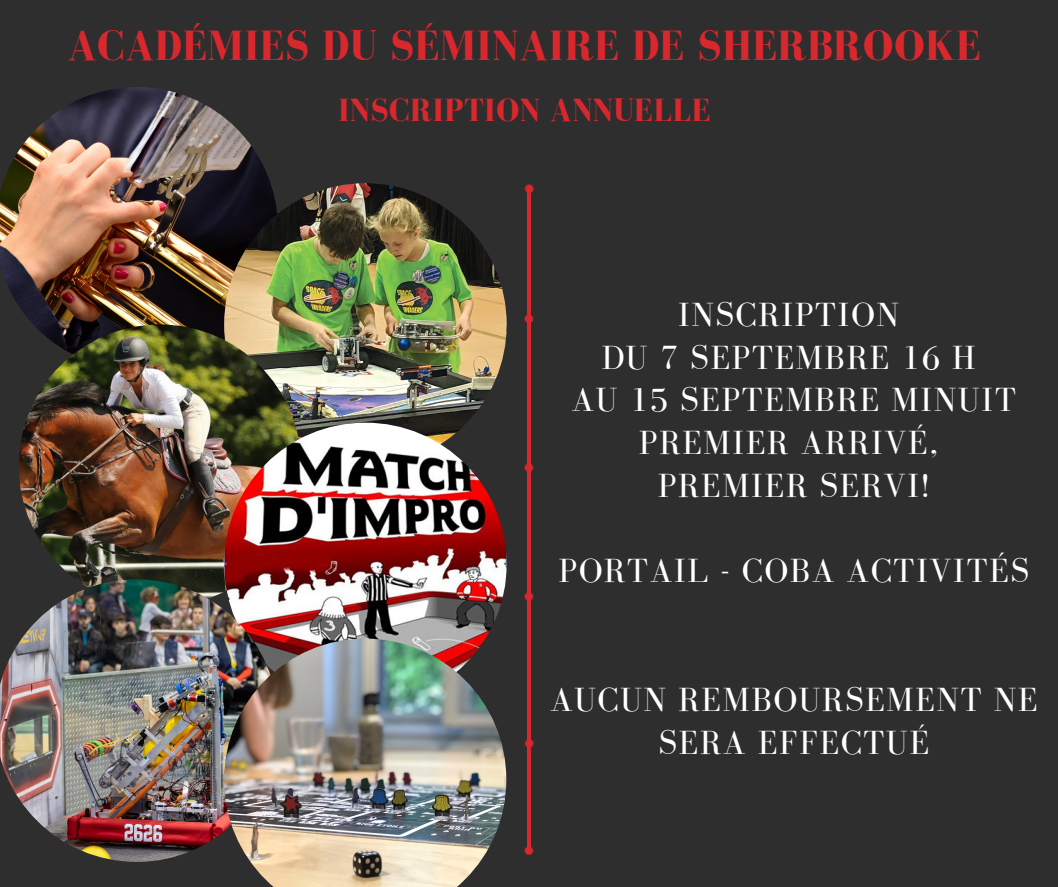
<style>
.page{position:relative;width:1058px;height:887px;background:#fff}
.page>*{position:absolute;margin:0;border:0;box-sizing:border-box;transform-origin:0 0}
.t1{font:700 43.5px "Bodoni FLF";letter-spacing:.01em;color:#d9272e}
.t2{font:34.5px/42.8px "Bodoni FLF";letter-spacing:.04em;color:#fff;text-align:center}
.t3{font:700 33px "Bodoni FLF";letter-spacing:.01em;color:#d9272e}
</style>
<div class="page">
<div style="left:0;top:0;width:1058px;height:886px;background:#2f2e2e"></div>
<hr style="left:528px;top:187px;width:2px;height:660px;background:#d9272e">
<svg style="left:524px;top:184px;width:9px;height:9px"></svg>
<div style="left:525px;top:185px;width:8px;height:8px;background:#d9272e;border-radius:50%"></div>
<svg style="left:524px;top:314px;width:9px;height:9px"></svg>
<div style="left:525px;top:315px;width:8px;height:8px;background:#d9272e;border-radius:50%"></div>
<svg style="left:524px;top:463px;width:9px;height:9px"></svg>
<div style="left:525px;top:463px;width:8px;height:8px;background:#d9272e;border-radius:50%"></div>
<svg style="left:524px;top:592px;width:9px;height:9px"></svg>
<div style="left:525px;top:592px;width:8px;height:8px;background:#d9272e;border-radius:50%"></div>
<svg style="left:524px;top:739px;width:9px;height:9px"></svg>
<div style="left:525px;top:739px;width:8px;height:8px;background:#d9272e;border-radius:50%"></div>
<svg style="left:524px;top:846px;width:9px;height:9px"></svg>
<div style="left:525px;top:846px;width:8px;height:8px;background:#d9272e;border-radius:50%"></div>
<img style="left:0;top:87px;width:277px;height:268px">
<img style="left:224px;top:183px;width:282px;height:283px;border-radius:50%">
<img style="left:19px;top:324px;width:282px;height:283px;border-radius:50%">
<img style="left:224px;top:422px;width:282px;height:283px;border-radius:50%">
<img style="left:0;top:579px;width:278px;height:282px">
<img style="left:224px;top:638px;width:282px;height:248px">
<p class="t1" style="left:68px;top:22px;width:914px">ACADÉMIES DU SÉMINAIRE DE SHERBROOKE</p>
<p class="t3" style="left:338px;top:92px;width:374px">INSCRIPTION ANNUELLE</p>
<p class="t2" style="left:678px;top:293px;width:223px">INSCRIPTION</p>
<p class="t2" style="left:601px;top:335px;width:375px">DU 7 SEPTEMBRE 16 H</p>
<p class="t2" style="left:571px;top:378px;width:446px">AU 15 SEPTEMBRE MINUIT<br>PREMIER ARRIVÉ,</p>
<p class="t2" style="left:657px;top:464px;width:274px">PREMIER SERVI!</p>
<p class="t2" style="left:558px;top:549px;width:472px">PORTAIL - COBA ACTIVITÉS</p>
<p class="t2" style="left:550px;top:677px;width:489px">AUCUN REMBOURSEMENT NE<br>SERA EFFECTUÉ</p>
</div>
